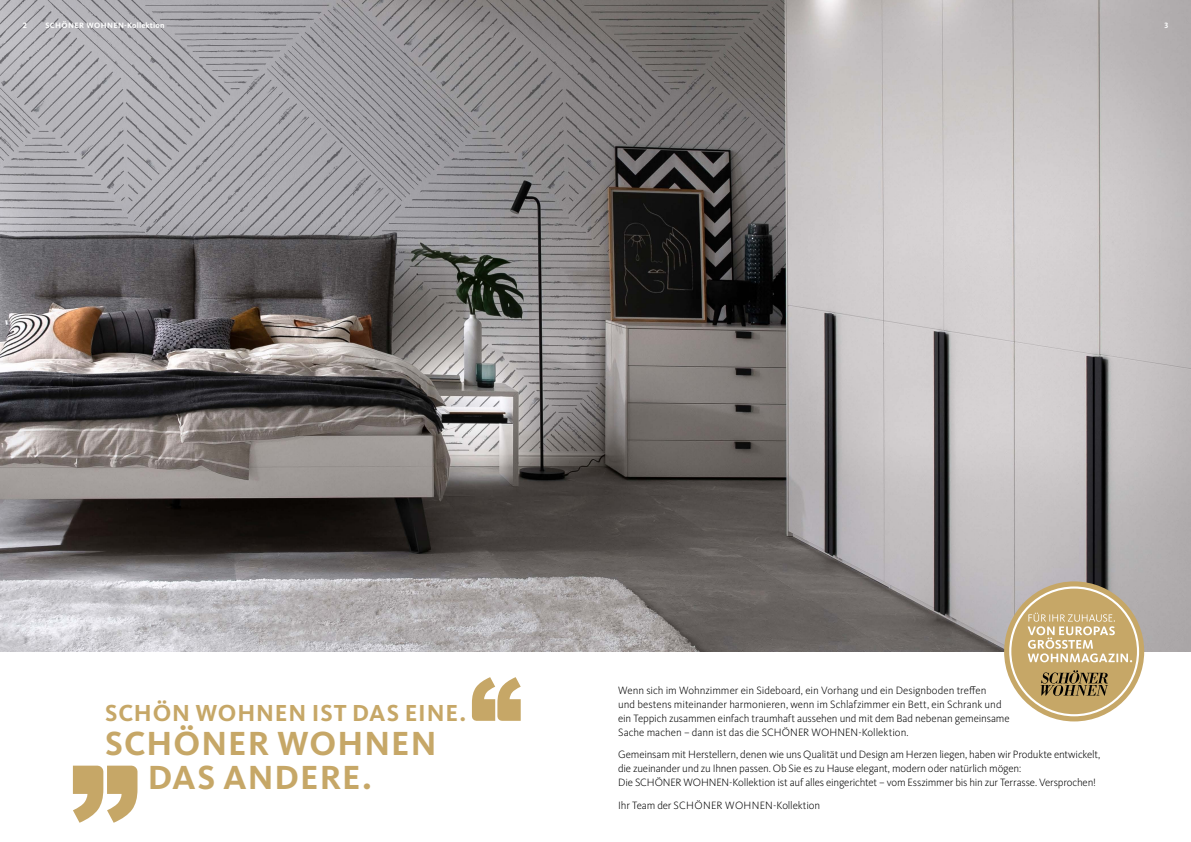
<style>
.page{position:relative;width:1191px;height:842px;background:#fff}
.page>*{position:absolute;margin:0;border:0;box-sizing:border-box;transform-origin:0 0}
.t1{font:700 34.7px/34.1px "Kievit OT";letter-spacing:.03em;color:#c6a767}
.t2{font:700 24.1px "Kievit OT";letter-spacing:.035em;color:#c6a767}
.t3{font:300 11px/14px "Kievit OT";letter-spacing:-.01em;color:#000}
.t4{font:700 8px "Kievit OT";letter-spacing:.045em;color:#fff}
</style>
<div class="page">
<img style="left:0;top:0;width:1191px;height:651px">
<svg style="left:73px;top:765px;width:65px;height:58px"></svg>
<svg style="left:472px;top:677px;width:49px;height:44px"></svg>
<div style="left:1004px;top:581px;width:140px;height:140px;background:#c6a767;border-radius:50%"></div>
<svg style="left:1009px;top:586px;width:130px;height:130px"></svg>
<p class="t4" style="left:23px;top:21px;width:6px">2</p>
<p class="t4" style="left:45px;top:21px;width:121px">SCHÖNER WOHNEN-Kollektion</p>
<p class="t4" style="left:1164px;top:21px;width:5px">3</p>
<h2 class="t2" style="left:105px;top:699px;width:362px">SCHÖN WOHNEN IST DAS EINE.</h2>
<h1 class="t1" style="left:148px;top:726px;width:290px;text-indent:-42px">SCHÖNER WOHNEN<br>DAS ANDERE.</h1>
<p class="t3" style="left:618px;top:683px;width:393px">Wenn sich im Wohnzimmer ein Sideboard, ein Vorhang und ein Designboden treffen<br>und bestens miteinander harmonieren, wenn im Schlafzimmer ein Bett, ein Schrank und ein Teppich zusammen einfach traumhaft aussehen und mit dem Bad nebenan gemeinsame Sache machen – dann ist das die SCHÖNER WOHNEN-Kollektion.</p>
<p class="t3" style="left:618px;top:748px;width:484px">Gemeinsam mit Herstellern, denen wie uns Qualität und Design am Herzen liegen, haben wir Produkte entwickelt, die zueinander und zu Ihnen passen. Ob Sie es zu Hause elegant, modern oder natürlich mögen:<br>Die SCHÖNER WOHNEN-Kollektion ist auf alles eingerichtet – vom Esszimmer bis hin zur Terrasse. Versprochen!</p>
<p class="t3" style="left:618px;top:798px;width:204px">Ihr Team der SCHÖNER WOHNEN-Kollektion</p>
</div>
